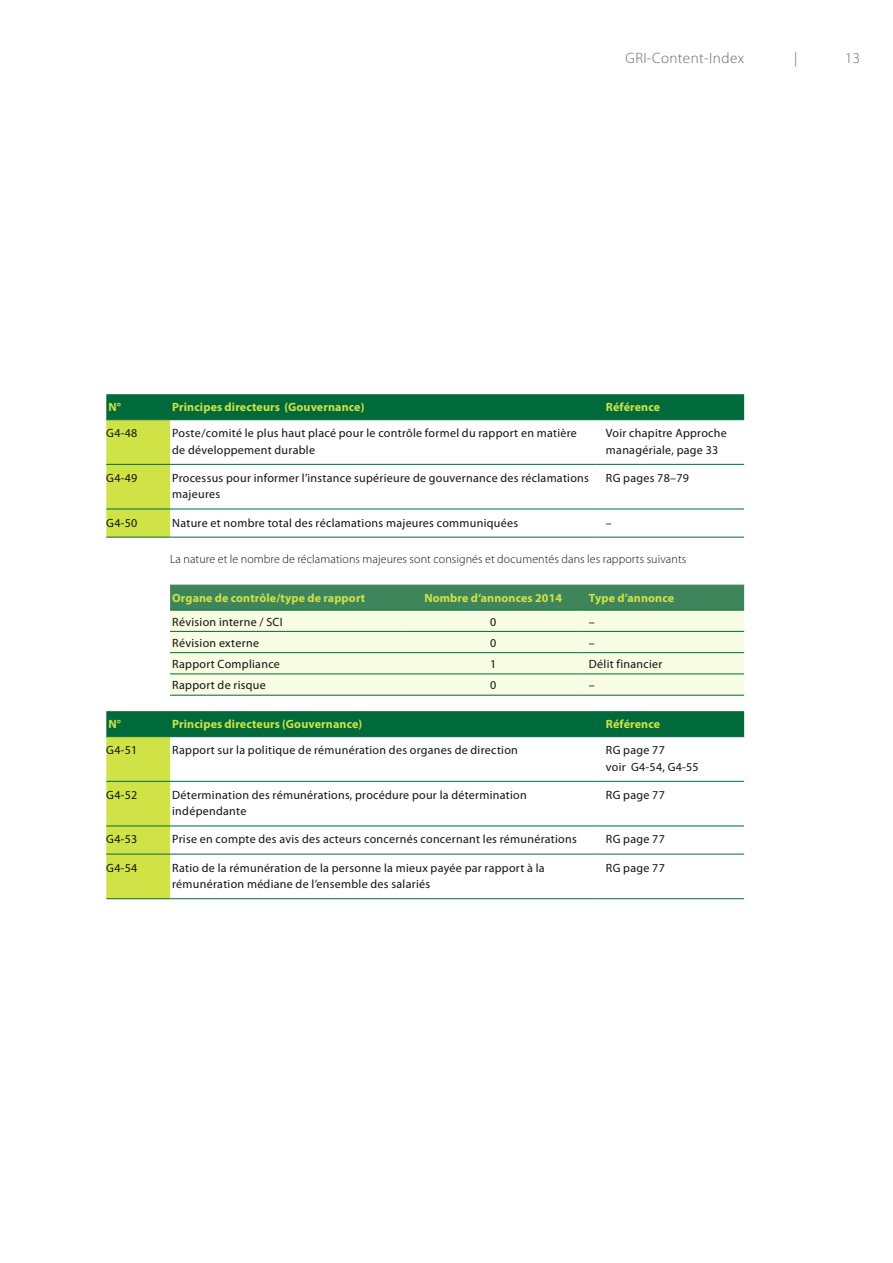
<style>
.page{position:relative;width:893px;height:1263px;background:#fff}
.page>*{position:absolute;margin:0;border:0;box-sizing:border-box;transform-origin:0 0}
.t1{font:300 15px "Myriad Pro";letter-spacing:.03em;color:#676767}
.t2{font:12px/16.5px "Myriad Pro";letter-spacing:.025em;color:#111212}
.t3{font:700 12px "Myriad Pro";letter-spacing:.01em;color:#cfe346}
.t4{font:300 12px "Myriad Pro";letter-spacing:.01em;color:#111212}
</style>
<div class="page">
<svg style="left:106px;top:394px;width:638px;height:143px"></svg>
<hr style="left:106px;top:419px;width:64px;height:1px;background:#006a3a">
<hr style="left:170px;top:419px;width:425px;height:1px;background:#006a3a">
<hr style="left:595px;top:419px;width:149px;height:1px;background:#006a3a">
<hr style="left:106px;top:464px;width:64px;height:1px;background:#006a3a">
<hr style="left:170px;top:464px;width:425px;height:1px;background:#006a3a">
<hr style="left:595px;top:464px;width:149px;height:1px;background:#006a3a">
<hr style="left:106px;top:509px;width:64px;height:1px;background:#006a3a">
<hr style="left:170px;top:509px;width:425px;height:1px;background:#006a3a">
<hr style="left:595px;top:509px;width:149px;height:1px;background:#006a3a">
<hr style="left:106px;top:537px;width:64px;height:1px;background:#006a3a">
<hr style="left:170px;top:537px;width:425px;height:1px;background:#006a3a">
<hr style="left:595px;top:537px;width:149px;height:1px;background:#006a3a">
<div style="left:170px;top:585px;width:574px;height:25px;background:#3f855c"></div>
<div style="left:170px;top:611px;width:574px;height:84px;background:#f8fce3"></div>
<hr style="left:170px;top:610px;width:234px;height:1px;background:#006a3a">
<hr style="left:404px;top:610px;width:174px;height:1px;background:#006a3a">
<hr style="left:578px;top:610px;width:166px;height:1px;background:#006a3a">
<hr style="left:170px;top:631px;width:234px;height:1px;background:#006a3a">
<hr style="left:404px;top:631px;width:174px;height:1px;background:#006a3a">
<hr style="left:578px;top:631px;width:166px;height:1px;background:#006a3a">
<hr style="left:170px;top:652px;width:234px;height:1px;background:#006a3a">
<hr style="left:404px;top:652px;width:174px;height:1px;background:#006a3a">
<hr style="left:578px;top:652px;width:166px;height:1px;background:#006a3a">
<hr style="left:170px;top:674px;width:234px;height:1px;background:#006a3a">
<hr style="left:404px;top:674px;width:174px;height:1px;background:#006a3a">
<hr style="left:578px;top:674px;width:166px;height:1px;background:#006a3a">
<hr style="left:170px;top:695px;width:234px;height:1px;background:#006a3a">
<hr style="left:404px;top:695px;width:174px;height:1px;background:#006a3a">
<hr style="left:578px;top:695px;width:166px;height:1px;background:#006a3a">
<svg style="left:106px;top:711px;width:638px;height:187px"></svg>
<hr style="left:106px;top:736px;width:64px;height:1px;background:#006a3a">
<hr style="left:170px;top:736px;width:425px;height:1px;background:#006a3a">
<hr style="left:595px;top:736px;width:149px;height:1px;background:#006a3a">
<hr style="left:106px;top:781px;width:64px;height:1px;background:#006a3a">
<hr style="left:170px;top:781px;width:425px;height:1px;background:#006a3a">
<hr style="left:595px;top:781px;width:149px;height:1px;background:#006a3a">
<hr style="left:106px;top:826px;width:64px;height:1px;background:#006a3a">
<hr style="left:170px;top:826px;width:425px;height:1px;background:#006a3a">
<hr style="left:595px;top:826px;width:149px;height:1px;background:#006a3a">
<hr style="left:106px;top:854px;width:64px;height:1px;background:#006a3a">
<hr style="left:170px;top:854px;width:425px;height:1px;background:#006a3a">
<hr style="left:595px;top:854px;width:149px;height:1px;background:#006a3a">
<hr style="left:106px;top:898px;width:64px;height:1px;background:#006a3a">
<hr style="left:170px;top:898px;width:425px;height:1px;background:#006a3a">
<hr style="left:595px;top:898px;width:149px;height:1px;background:#006a3a">
<p class="t1" style="left:625px;top:50px;width:120px">GRI-Content-Index</p>
<p class="t1" style="left:794px;top:50px;width:5px">|</p>
<p class="t1" style="left:845px;top:50px;width:17px">13</p>
<p class="t3" style="left:108px;top:401px;width:14px">N°</p>
<p class="t3" style="left:172px;top:401px;width:194px">Principes directeurs (Gouvernance)</p>
<p class="t3" style="left:606px;top:401px;width:56px">Référence</p>
<p class="t2" style="left:106px;top:425px;width:33px">G4-48</p>
<p class="t2" style="left:172px;top:425px;width:406px">Poste/comité le plus haut placé pour le contrôle formel du rapport en matière de développement durable</p>
<p class="t2" style="left:606px;top:425px;width:122px">Voir chapitre Approche managériale, page 33</p>
<p class="t2" style="left:106px;top:470px;width:33px">G4-49</p>
<p class="t2" style="left:172px;top:470px;width:418px">Processus pour informer l’instance supérieure de gouvernance des réclamations majeures</p>
<p class="t2" style="left:606px;top:470px;width:85px">RG pages 78–79</p>
<p class="t2" style="left:106px;top:514px;width:33px">G4-50</p>
<p class="t2" style="left:172px;top:514px;width:348px">Nature et nombre total des réclamations majeures communiquées</p>
<p class="t2" style="left:606px;top:514px;width:7px">–</p>
<p class="t4" style="left:170px;top:552px;width:518px">La nature et le nombre de réclamations majeures sont consignés et documentés dans les rapports suivants</p>
<p class="t3" style="left:172px;top:591px;width:195px">Organe de contrôle/type de rapport</p>
<p class="t3" style="left:424px;top:591px;width:139px">Nombre d‘annonces 2014</p>
<p class="t3" style="left:589px;top:591px;width:87px">Type d’annonce</p>
<p class="t2" style="left:172px;top:613px;width:112px">Révision interne / SCI</p>
<p class="t2" style="left:490px;top:613px;width:8px">0</p>
<p class="t2" style="left:589px;top:613px;width:7px">–</p>
<p class="t2" style="left:172px;top:635px;width:88px">Révision externe</p>
<p class="t2" style="left:490px;top:635px;width:8px">0</p>
<p class="t2" style="left:589px;top:635px;width:7px">–</p>
<p class="t2" style="left:172px;top:656px;width:109px">Rapport Compliance</p>
<p class="t2" style="left:490px;top:656px;width:8px">1</p>
<p class="t2" style="left:589px;top:656px;width:75px">Délit financier</p>
<p class="t2" style="left:172px;top:677px;width:95px">Rapport de risque</p>
<p class="t2" style="left:490px;top:677px;width:8px">0</p>
<p class="t2" style="left:589px;top:677px;width:7px">–</p>
<p class="t3" style="left:108px;top:718px;width:14px">N°</p>
<p class="t3" style="left:172px;top:718px;width:192px">Principes directeurs (Gouvernance)</p>
<p class="t3" style="left:606px;top:718px;width:56px">Référence</p>
<p class="t2" style="left:106px;top:742px;width:33px">G4-51</p>
<p class="t2" style="left:172px;top:742px;width:347px">Rapport sur la politique de rémunération des organes de direction</p>
<p class="t2" style="left:606px;top:742px;width:94px">RG page 77<br>voir G4-54, G4-55</p>
<p class="t2" style="left:106px;top:787px;width:33px">G4-52</p>
<p class="t2" style="left:172px;top:787px;width:356px">Détermination des rémunérations, procédure pour la détermination indépendante</p>
<p class="t2" style="left:606px;top:787px;width:60px">RG page 77</p>
<p class="t2" style="left:106px;top:831px;width:33px">G4-53</p>
<p class="t2" style="left:172px;top:831px;width:406px">Prise en compte des avis des acteurs concernés concernant les rémunérations</p>
<p class="t2" style="left:606px;top:831px;width:60px">RG page 77</p>
<p class="t2" style="left:106px;top:859px;width:33px">G4-54</p>
<p class="t2" style="left:172px;top:859px;width:374px">Ratio de la rémunération de la personne la mieux payée par rapport à la rémunération médiane de l’ensemble des salariés</p>
<p class="t2" style="left:606px;top:859px;width:60px">RG page 77</p>
</div>
